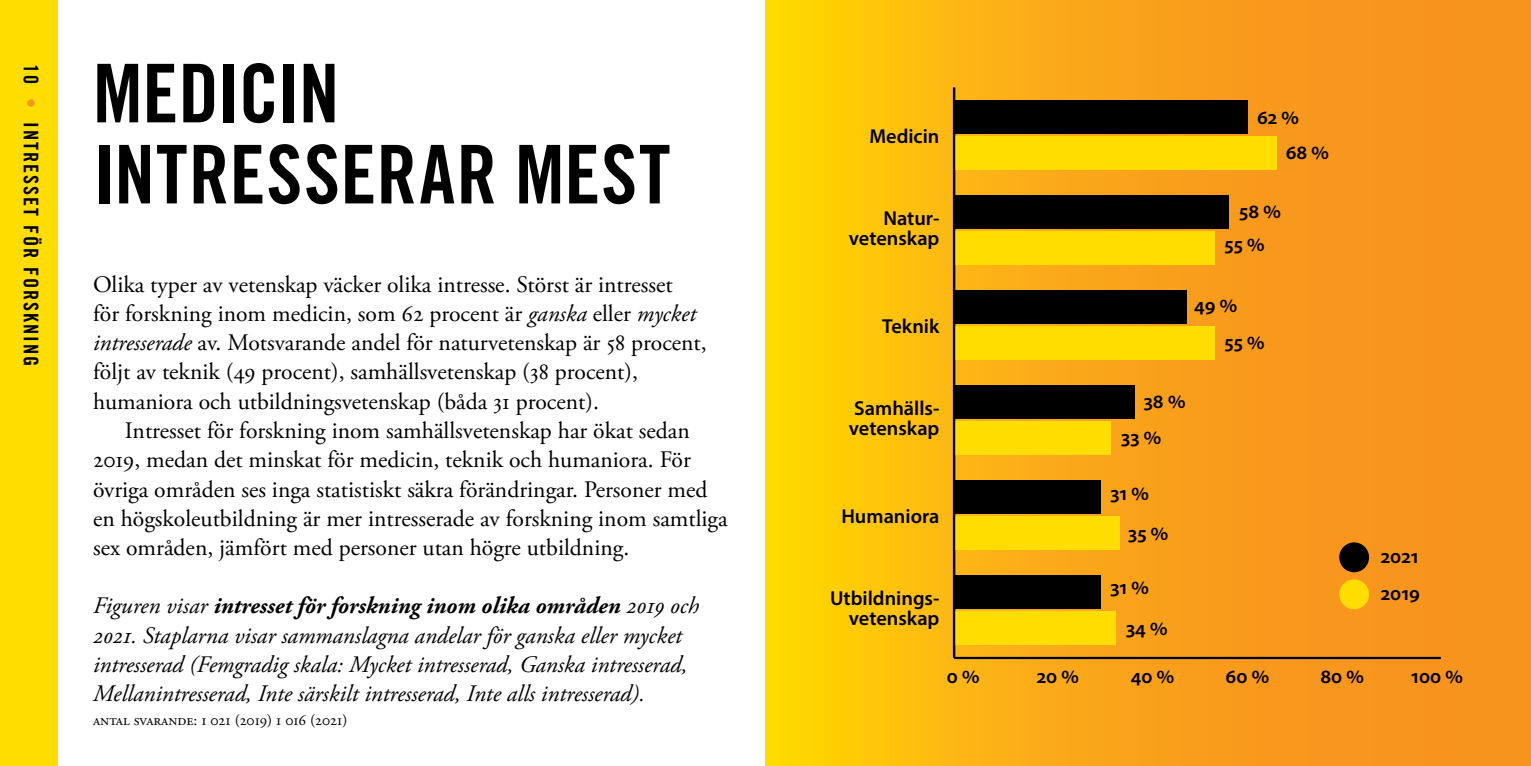
<style>
.page{position:relative;width:1531px;height:766px;background:#fff}
.page>*{position:absolute;margin:0;border:0;box-sizing:border-box;transform-origin:0 0}
.t1{font:81px/81px "Trade Gothic LT Std Bd Cn 20";color:#000}
.t2{font:23.62px/29.2px "Adobe Garamond Pro";color:#000}
.t3{font:italic 23.62px/29.2px "Adobe Garamond Pro";color:#000}
.t4{font:600 20.25px/20.2px "Myriad Pro";color:#000;text-align:right}
.t5{font:20.25px "Trade Gothic LT Std Bd Cn 20";letter-spacing:.1em;color:#000}
.t6{font:15.75px "Adobe Garamond Pro";color:#000}
.s1{color:#f7941e}
.s2{font-style:italic}
.s3{font-weight:700}
</style>
<div class="page">
<div style="left:0;top:0;width:57px;height:765px;background:#fd0"></div>
<svg style="left:765px;top:0;width:766px;height:765px;background:#faa815"></svg>
<div style="left:954px;top:136px;width:322px;height:34px;background:#fd0"></div>
<div style="left:954px;top:231px;width:260px;height:34px;background:#fd0"></div>
<div style="left:954px;top:326px;width:260px;height:33px;background:#fd0"></div>
<div style="left:954px;top:421px;width:156px;height:33px;background:#fd0"></div>
<div style="left:954px;top:516px;width:166px;height:33px;background:#fd0"></div>
<div style="left:954px;top:610px;width:161px;height:34px;background:#fd0"></div>
<div style="left:954px;top:100px;width:294px;height:34px;background:#000"></div>
<div style="left:954px;top:195px;width:275px;height:34px;background:#000"></div>
<div style="left:954px;top:290px;width:232px;height:34px;background:#000"></div>
<div style="left:954px;top:385px;width:180px;height:34px;background:#000"></div>
<div style="left:954px;top:480px;width:147px;height:34px;background:#000"></div>
<div style="left:954px;top:575px;width:147px;height:34px;background:#000"></div>
<div style="left:1339px;top:542px;width:30px;height:30px;background:#000;border-radius:50%"></div>
<div style="left:1339px;top:579px;width:30px;height:30px;background:#fd0;border-radius:50%"></div>
<hr style="left:954px;top:656px;width:487px;height:3px;background:#000">
<hr style="left:953px;top:88px;width:2px;height:569px;background:#000">
<p class="t5" style="left:43px;top:64px;width:304px;rotate:90deg">10 <span class="s1">•</span> INTRESSET FÖR FORSKNING</p>
<h1 class="t1" style="left:93px;top:52px;width:579px">MEDICIN<br>INTRESSERAR MEST</h1>
<p class="t2" style="left:93px;top:270px;width:615px">Olika typer av vetenskap väcker olika intresse. Störst är intresset<br>för forskning inom medicin, som 62 procent är <span class="s2">ganska</span> eller <span class="s2">mycket intresserade</span> av. Motsvarande andel för naturvetenskap är 58 procent, följt av teknik (49 procent), samhällsvetenskap (38 procent), humaniora och utbildningsvetenskap (båda 31 procent).</p>
<p class="t2" style="left:93px;top:416px;width:636px;text-indent:32px">Intresset för forskning inom samhällsvetenskap har ökat sedan 2019, medan det minskat för medicin, teknik och humaniora. För övriga områden ses inga statistiskt säkra förändringar. Personer med en högskoleutbildning är mer intresserade av forskning inom samtliga sex områden, jämfört med personer utan högre utbildning.</p>
<p class="t3" style="left:93px;top:591px;width:607px">Figuren visar <span class="s3">intresset för forskning inom olika områden</span> 2019 och 2021. Staplarna visar sammanslagna andelar för ganska eller mycket intresserad (Femgradig skala: Mycket intresserad, Ganska intresserad, Mellanintresserad, Inte särskilt intresserad, Inte alls intresserad).</p>
<p class="t6" style="left:93px;top:710px;width:256px">Antal svarande: 1 021 (2019) 1 016 (2021)</p>
<p class="t4" style="left:869px;top:126px;width:72px">Medicin</p>
<p class="t4" style="left:849px;top:207px;width:92px">Natur&shy;vetenskap</p>
<p class="t4" style="left:882px;top:316px;width:59px">Teknik</p>
<p class="t4" style="left:849px;top:397px;width:92px;text-align:left">Samhälls&shy;vetenskap</p>
<p class="t4" style="left:841px;top:506px;width:100px">Humaniora</p>
<p class="t4" style="left:830px;top:587px;width:111px">Utbildnings&shy;vetenskap</p>
<p class="t4" style="left:1257px;top:107px;width:43px">62 %</p>
<p class="t4" style="left:1285px;top:142px;width:45px">68 %</p>
<p class="t4" style="left:1239px;top:200px;width:43px">58 %</p>
<p class="t4" style="left:1224px;top:233px;width:41px">55 %</p>
<p class="t4" style="left:1194px;top:294px;width:45px">49 %</p>
<p class="t4" style="left:1144px;top:390px;width:43px">38 %</p>
<p class="t4" style="left:1121px;top:426px;width:41px">33 %</p>
<p class="t4" style="left:1110px;top:482px;width:40px">31 %</p>
<p class="t4" style="left:1128px;top:522px;width:41px">35 %</p>
<p class="t4" style="left:1224px;top:331px;width:41px">55 %</p>
<p class="t4" style="left:1381px;top:546px;width:39px">2021</p>
<p class="t4" style="left:1110px;top:577px;width:40px">31 %</p>
<p class="t4" style="left:1381px;top:582px;width:41px">2019</p>
<p class="t4" style="left:1126px;top:617px;width:43px">34 %</p>
<p class="t4" style="left:947px;top:665px;width:34px">0 %</p>
<p class="t4" style="left:1037px;top:665px;width:44px">20 %</p>
<p class="t4" style="left:1131px;top:665px;width:45px">40 %</p>
<p class="t4" style="left:1225px;top:665px;width:45px">60 %</p>
<p class="t4" style="left:1320px;top:665px;width:45px">80 %</p>
<p class="t4" style="left:1411px;top:665px;width:53px">100 %</p>
</div>
